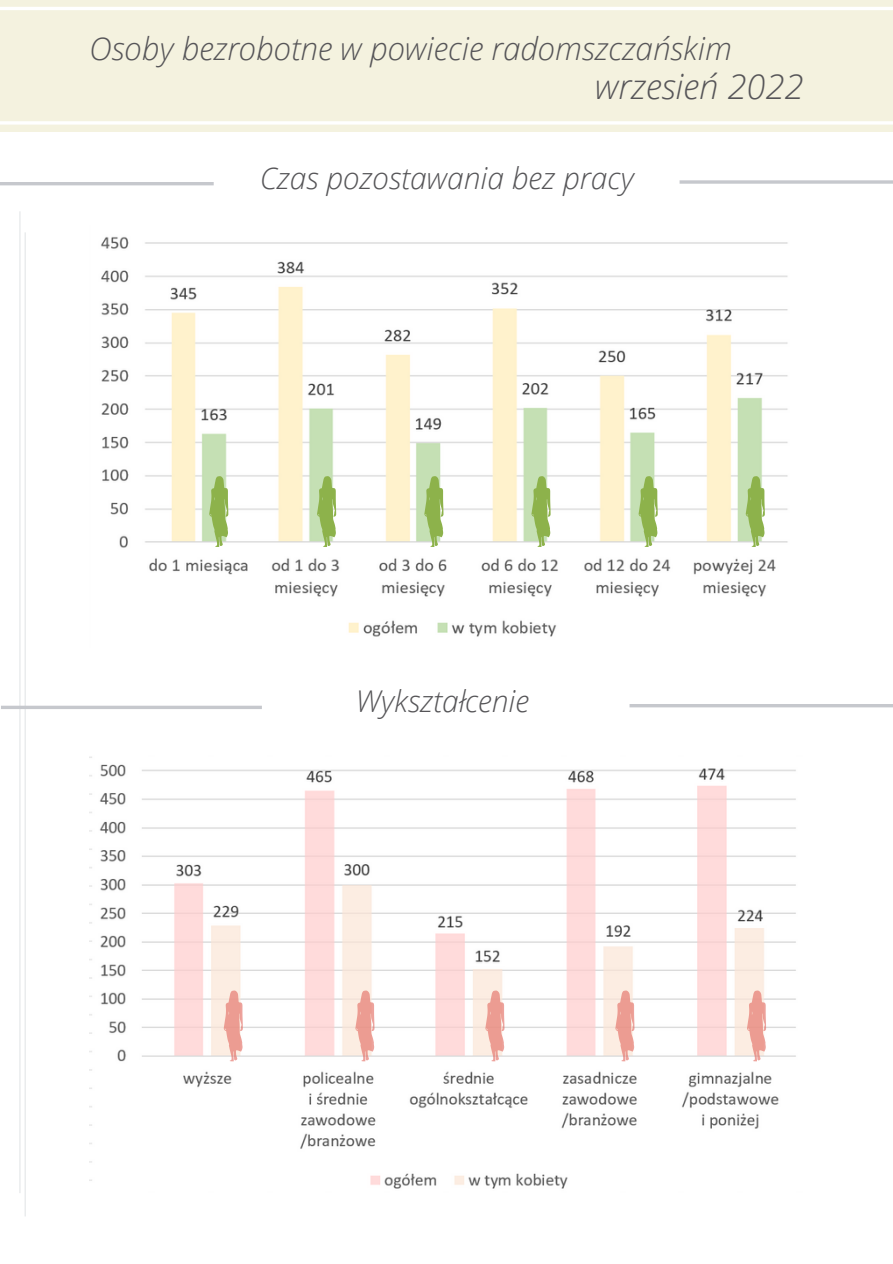
<style>
.page{position:relative;width:893px;height:1264px;background:#fff}
.page>*{position:absolute;margin:0;border:0;box-sizing:border-box;transform-origin:0 0}
.t1{font:italic 300 34.5px "Open Sans";color:#565558}
.t2{font:italic 300 31.5px "Open Sans";color:#565558}
.t3{font:italic 300 30px "Open Sans";color:#565558}
</style>
<div class="page">
<div style="left:0;top:0;width:892px;height:132px;background:#f4f2df"></div>
<hr style="left:0;top:121px;width:892px;height:4px;background:#fff">
<hr style="left:0;top:7px;width:892px;height:3px;background:#fff">
<hr style="left:0;top:182px;width:214px;height:3px;background:#c6c8cd">
<svg style="left:679px;top:180px;width:213px;height:4px"></svg>
<hr style="left:629px;top:704px;width:263px;height:3px;background:#c6c8cd">
<img style="left:101px;top:236px;width:687px;height:401px">
<svg style="left:209px;top:476px;width:19px;height:71px"></svg>
<svg style="left:638px;top:476px;width:19px;height:71px"></svg>
<svg style="left:531px;top:476px;width:19px;height:71px"></svg>
<svg style="left:424px;top:476px;width:19px;height:71px"></svg>
<svg style="left:317px;top:476px;width:19px;height:71px"></svg>
<svg style="left:745px;top:476px;width:19px;height:71px"></svg>
<img style="left:89px;top:756px;width:707px;height:433px">
<svg style="left:224px;top:990px;width:19px;height:71px"></svg>
<svg style="left:615px;top:990px;width:19px;height:71px"></svg>
<svg style="left:355px;top:990px;width:19px;height:71px"></svg>
<svg style="left:485px;top:990px;width:19px;height:71px"></svg>
<svg style="left:747px;top:990px;width:19px;height:71px"></svg>
<hr style="left:19px;top:211px;width:1px;height:982px;background:#e3e6e8">
<hr style="left:25px;top:232px;width:1px;height:984px;background:#e3e6e8">
<svg style="left:1px;top:705px;width:261px;height:4px"></svg>
<p class="t2" style="left:89px;top:27px;width:644px">Osoby bezrobotne w powiecie radomszczańskim</p>
<p class="t1" style="left:595px;top:62px;width:210px">wrzesień 2022</p>
<p class="t3" style="left:260px;top:157px;width:375px">Czas pozostawania bez pracy</p>
<p class="t3" style="left:356px;top:680px;width:174px">Wykształcenie</p>
</div>
